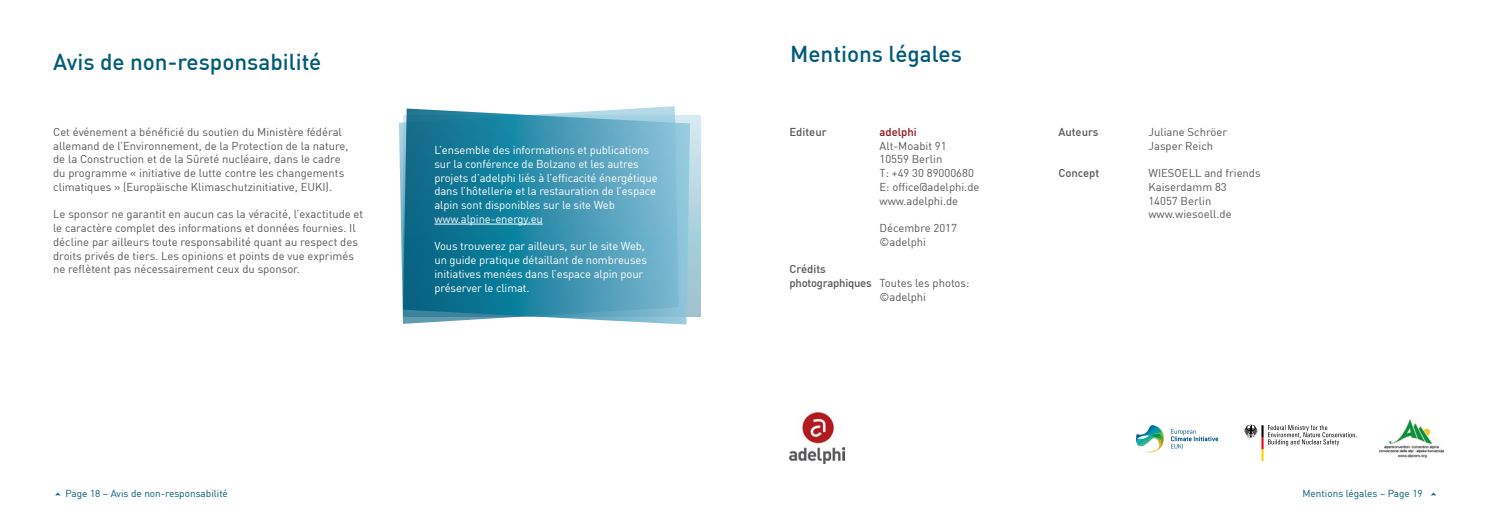
<style>
.page{position:relative;width:1489px;height:525px;background:#fff}
.page>*{position:absolute;margin:0;border:0;box-sizing:border-box;transform-origin:0 0}
.t1{font:500 22.5px "DINOT";color:#005a79}
.t2{font:11.25px/13.8px "DINOT";color:#575756}
.t3{font:11.25px/13.8px "DINOT";letter-spacing:-.01em;color:#fff}
.t4{font:500 11.25px "DINOT";color:#575756}
.t5{font:500 11.25px "DINOT";color:#940e19}
.t6{font:10px "DINOT";color:#005a79}
.t7{font:900 10px "DINOT";color:#005a79}
.s1{font-weight:500}
</style>
<div class="page">
<svg style="left:399px;top:106px;width:276px;height:215px"></svg>
<div style="left:403px;top:115px;width:297px;height:201px;background:linear-gradient(to bottom,#d2e9f2,#95c0cd)"></div>
<svg style="left:403px;top:108px;width:287px;height:216px;background:#4396b0"></svg>
<hr style="left:434px;top:224px;width:109px;height:1px;background:#fff">
<img style="left:789px;top:412px;width:55px;height:51px">
<svg style="left:1244px;top:424px;width:112px;height:37px"></svg>
<img style="left:1379px;top:419px;width:64px;height:39px">
<svg style="left:1171px;top:429px;width:47px;height:19px"></svg>
<svg style="left:1135px;top:425px;width:28px;height:28px"></svg>
<h1 class="t1" style="left:53px;top:48px;width:270px">Avis de non-responsabilité</h1>
<p class="t2" style="left:53px;top:124px;width:297px">Cet événement a bénéficié du soutien du Ministère fédéral allemand de l’Environnement, de la Protection de la nature, de la Construction et de la Sûreté nucléaire, dans le cadre du programme « initiative de lutte contre les changements climatiques » (Europäische Klimaschutzinitiative, EUKI).</p>
<p class="t2" style="left:53px;top:207px;width:312px">Le sponsor ne garantit en aucun cas la véracité, l’exactitude et le caractère complet des informations et données fournies. Il décline par ailleurs toute responsabilité quant au respect des droits privés de tiers. Les opinions et points de vue exprimés ne reflètent pas nécessairement ceux du sponsor.</p>
<p class="t3" style="left:434px;top:142px;width:225px">L’ensemble des informations et publications sur la conférence de Bolzano et les autres projets d’adelphi liés à l’efficacité énergétique dans l’hôtellerie et la restauration de l’espace alpin sont disponibles sur le site Web www.alpine-energy.eu</p>
<p class="t3" style="left:434px;top:239px;width:214px">Vous trouverez par ailleurs, sur le site Web, un guide pratique détaillant de nombreuses initiatives menées dans l’espace alpin pour préserver le climat.</p>
<h1 class="t1" style="left:790px;top:40px;width:173px">Mentions légales</h1>
<p class="t4" style="left:789px;top:124px;width:39px">Editeur</p>
<p class="t5" style="left:879px;top:124px;width:39px">adelphi</p>
<p class="t2" style="left:879px;top:138px;width:101px">Alt-Moabit 91<br>10559 Berlin<br>T: +49 30 89000680<br>E: office@adelphi.de www.adelphi.de</p>
<p class="t2" style="left:879px;top:221px;width:79px">Décembre 2017 ©adelphi</p>
<p class="t4" style="left:789px;top:262px;width:38px">Crédits</p>
<p class="t2" style="left:789px;top:276px;width:181px"><span class="s1">photographiques</span> Toutes les photos:</p>
<p class="t2" style="left:879px;top:289px;width:48px">©adelphi</p>
<p class="t4" style="left:1058px;top:124px;width:42px">Auteurs</p>
<p class="t2" style="left:1148px;top:124px;width:80px">Juliane Schröer<br>Jasper Reich</p>
<p class="t4" style="left:1058px;top:166px;width:42px">Concept</p>
<p class="t2" style="left:1148px;top:166px;width:114px">WIESOELL and friends<br>Kaiserdamm 83<br>14057 Berlin www.wiesoell.de</p>
<p class="t7" style="left:50px;top:495px;width:5px;rotate:-90deg">›</p>
<p class="t6" style="left:1302px;top:486px;width:122px">Mentions légales – Page 19</p>
<p class="t7" style="left:1425px;top:495px;width:5px;rotate:-90deg">›</p>
<p class="t6" style="left:65px;top:486px;width:164px">Page 18 – Avis de non-responsabilité</p>
</div>
